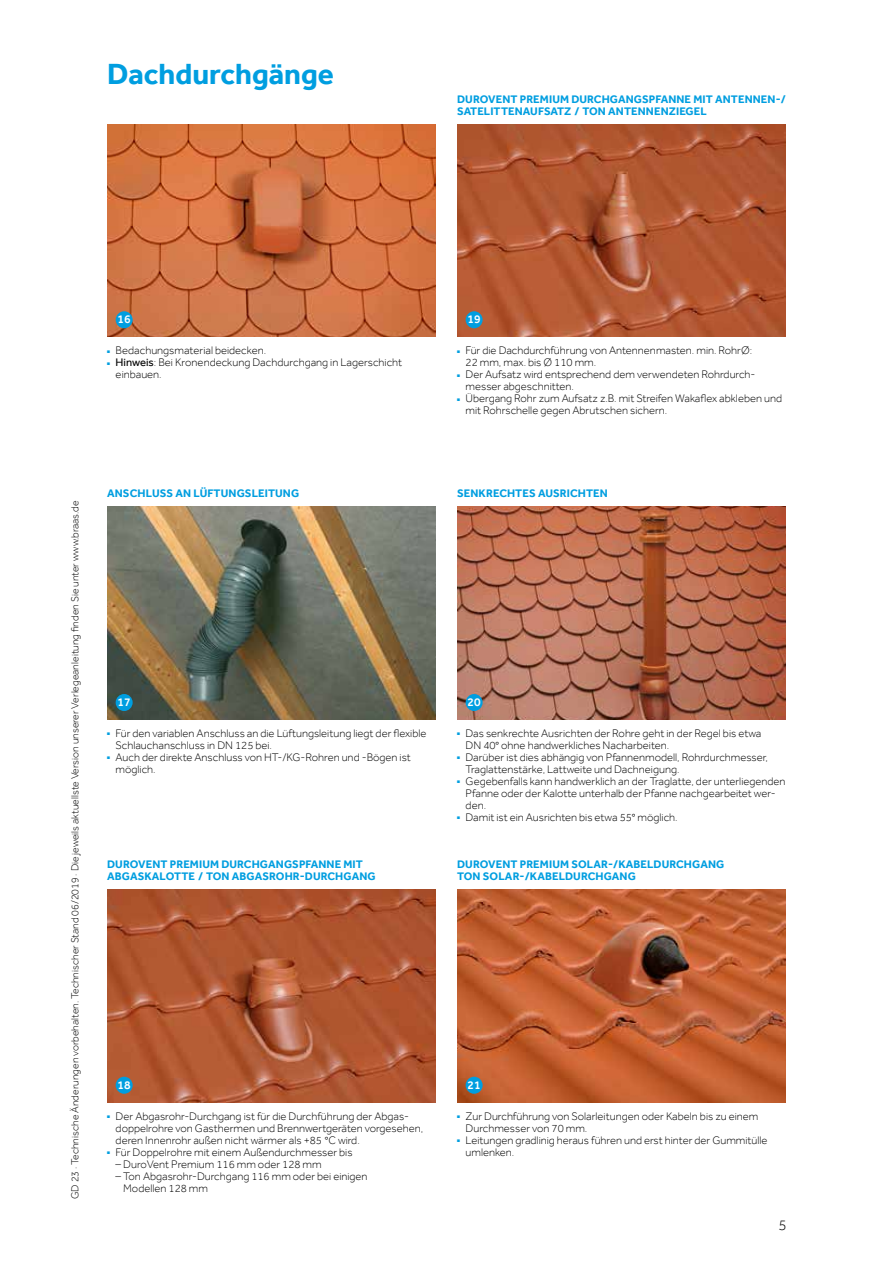
<style>
.page{position:relative;width:893px;height:1263px;background:#fff}
.page>*{position:absolute;margin:0;border:0;box-sizing:border-box;transform-origin:0 0}
.t1{font:700 30px "Effra";color:#009ee0}
.t2{font:300 15px "Effra";color:#000}
.t3{font:500 12px "Effra";color:#fff}
.t4{font:300 11.25px/12px "Effra";color:#000}
.t5{font:700 11.25px/12px "Effra";letter-spacing:.01em;color:#009ee0}
.t6{font:300 10.5px "Effra";color:#000}
.s1{color:#009ee0}
.s2{font-weight:400}
</style>
<div class="page">
<img style="left:457px;top:124px;width:329px;height:213px">
<div style="left:466px;top:311px;width:17px;height:17px;background:#009ee0;border-radius:50%"></div>
<img style="left:107px;top:890px;width:329px;height:212px">
<div style="left:116px;top:1077px;width:17px;height:17px;background:#009ee0;border-radius:50%"></div>
<img style="left:107px;top:124px;width:329px;height:213px">
<div style="left:116px;top:311px;width:17px;height:17px;background:#009ee0;border-radius:50%"></div>
<img style="left:107px;top:507px;width:329px;height:212px">
<div style="left:116px;top:694px;width:17px;height:17px;background:#009ee0;border-radius:50%"></div>
<img style="left:457px;top:507px;width:329px;height:212px">
<div style="left:466px;top:694px;width:17px;height:17px;background:#009ee0;border-radius:50%"></div>
<img style="left:457px;top:890px;width:329px;height:212px">
<div style="left:466px;top:1077px;width:17px;height:17px;background:#009ee0;border-radius:50%"></div>
<h1 class="t1" style="left:107px;top:56px;width:228px">Dachdurchgänge</h1>
<p class="t5" style="left:457px;top:93px;width:330px">DUROVENT PREMIUM DURCHGANGSPFANNE MIT ANTENNEN-/<br>SATELITTENAUFSATZ / TON ANTENNENZIEGEL</p>
<p class="t3" style="left:118px;top:312px;width:15px">16</p>
<p class="t4" style="left:107px;top:344px;width:161px"><span class="s1">■</span> Bedachungsmaterial beidecken.</p>
<p class="t4" style="left:116px;top:356px;width:288px;text-indent:-9px"><span class="s1">■</span> <span class="s2">Hinweis</span>: Bei Kronendeckung Dachdurchgang in Lagerschicht einbauen.</p>
<p class="t6" style="left:69px;top:1199px;width:700px;rotate:-90deg">GD 23 · Technische Änderungen vorbehalten. Technischer Stand 06/2019 · Die jeweils aktuellste Version unserer Verlegeanleitung finden Sie unter www.braas.de</p>
<p class="t5" style="left:107px;top:487px;width:194px">ANSCHLUSS AN LÜFTUNGSLEITUNG</p>
<p class="t3" style="left:118px;top:695px;width:15px">17</p>
<p class="t4" style="left:116px;top:727px;width:312px;text-indent:-9px"><span class="s1">■</span> Für den variablen Anschluss an die Lüftungsleitung liegt der flexible<br>Schlauchanschluss in DN 125 bei.</p>
<p class="t4" style="left:116px;top:751px;width:297px;text-indent:-9px"><span class="s1">■</span> Auch der direkte Anschluss von HT-/KG- Rohren und - Bögen ist möglich.</p>
<p class="t5" style="left:107px;top:858px;width:270px">DUROVENT PREMIUM DURCHGANGSPFANNE MIT<br>ABGASKALOTTE / TON ABGASROHR-DURCHGANG</p>
<p class="t3" style="left:118px;top:1078px;width:15px">18</p>
<p class="t4" style="left:116px;top:1110px;width:309px;text-indent:-9px"><span class="s1">■</span> Der Abgasrohr- Durchgang ist für die Durchführung der Abgas&shy;doppelrohre von Gasthermen und Brennwertgeräten vorgesehen, deren Innenrohr außen nicht wärmer als +85 °C wird.</p>
<p class="t4" style="left:107px;top:1146px;width:247px"><span class="s1">■</span> Für Doppelrohre mit einem Außendurchmesser bis</p>
<p class="t4" style="left:116px;top:1158px;width:208px">– DuroVent Premium 116 mm oder 128 mm</p>
<p class="t4" style="left:123px;top:1170px;width:246px;text-indent:-8px">– Ton Abgasrohr- Durchgang 116 mm oder bei einigen<br>Modellen 128 mm</p>
<p class="t3" style="left:468px;top:312px;width:15px">19</p>
<p class="t4" style="left:466px;top:344px;width:288px;text-indent:-9px"><span class="s1">■</span> Für die Dachdurchführung von Antennenmasten. min. RohrØ:<br>22 mm, max. bis Ø 110 mm.</p>
<p class="t4" style="left:466px;top:368px;width:291px;text-indent:-9px"><span class="s1">■</span> Der Aufsatz wird entsprechend dem verwendeten Rohrdurch&shy;messer abgeschnitten.</p>
<p class="t4" style="left:466px;top:392px;width:318px;text-indent:-9px"><span class="s1">■</span> Übergang Rohr zum Aufsatz z.B. mit Streifen Wakaflex abkleben und mit Rohrschelle gegen Abrutschen sichern.</p>
<p class="t5" style="left:457px;top:487px;width:152px">SENKRECHTES AUSRICHTEN</p>
<p class="t3" style="left:468px;top:695px;width:15px">20</p>
<p class="t4" style="left:466px;top:727px;width:297px;text-indent:-9px"><span class="s1">■</span> Das senkrechte Ausrichten der Rohre geht in der Regel bis etwa<br>DN 40° ohne handwerkliches Nacharbeiten.</p>
<p class="t4" style="left:466px;top:751px;width:304px;text-indent:-9px"><span class="s1">■</span> Darüber ist dies abhängig von Pfannenmodell, Rohrdurchmesser,<br>Traglattenstärke, Lattweite und Dachneigung.</p>
<p class="t4" style="left:466px;top:775px;width:321px;text-indent:-9px"><span class="s1">■</span> Gegebenfalls kann handwerklich an der Traglatte, der unterliegenden<br>Pfanne oder der Kalotte unterhalb der Pfanne nachgearbeitet wer&shy;den.</p>
<p class="t4" style="left:457px;top:811px;width:222px"><span class="s1">■</span> Damit ist ein Ausrichten bis etwa 55° möglich.</p>
<p class="t5" style="left:457px;top:858px;width:269px">DUROVENT PREMIUM SOLAR-/KABELDURCHGANG<br>TON SOLAR-/KABELDURCHGANG</p>
<p class="t3" style="left:468px;top:1078px;width:15px">21</p>
<p class="t4" style="left:466px;top:1110px;width:294px;text-indent:-9px"><span class="s1">■</span> Zur Durchführung von Solarleitungen oder Kabeln bis zu einem<br>Durchmesser von 70 mm.</p>
<p class="t4" style="left:466px;top:1134px;width:303px;text-indent:-9px"><span class="s1">■</span> Leitungen gradlinig heraus führen und erst hinter der Gummitülle umlenken.</p>
<h2 class="t2" style="left:778px;top:1216px;width:10px">5</h2>
</div>
